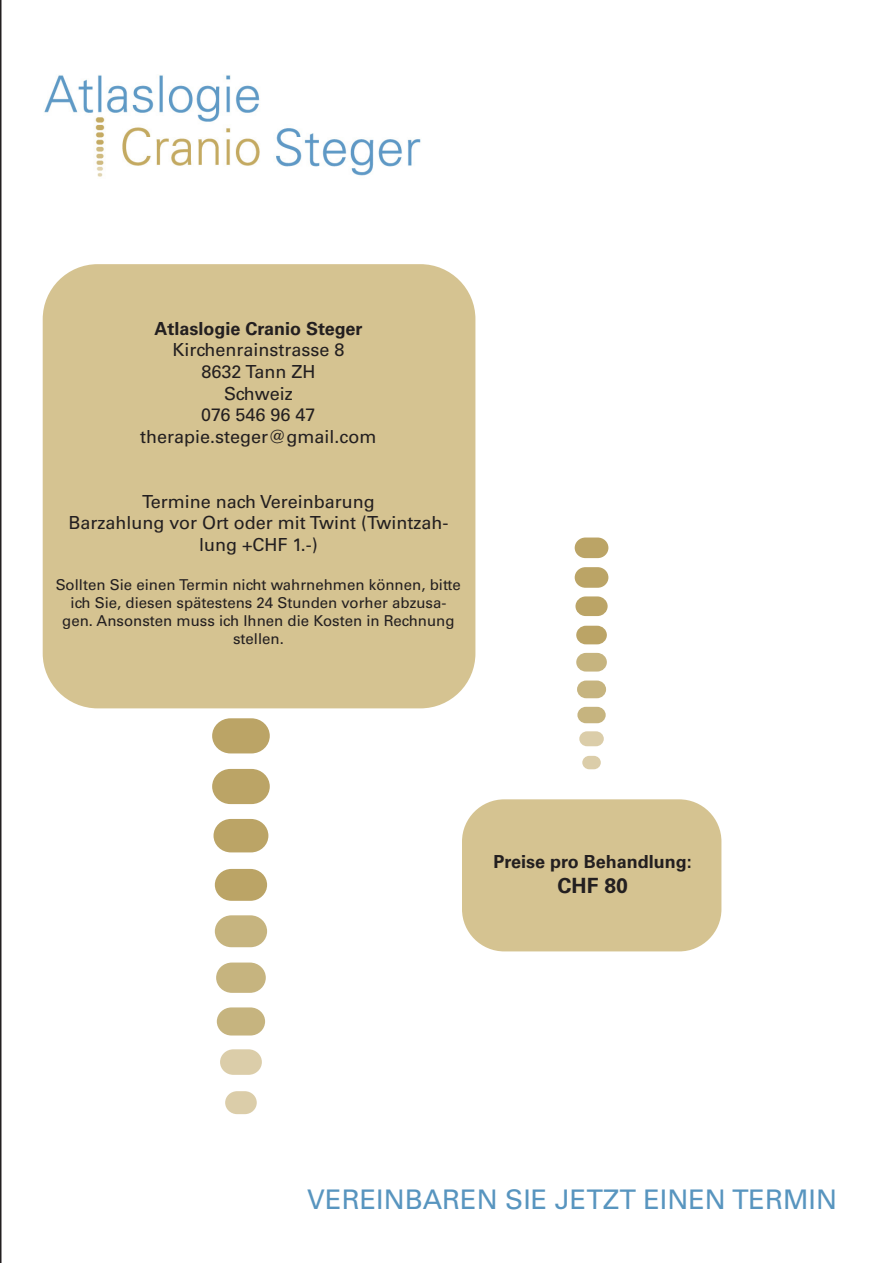
<style>
.page{position:relative;width:893px;height:1263px;background:#fff}
.page>*{position:absolute;margin:0;border:0;box-sizing:border-box;transform-origin:0 0}
.t1{font:27px "Univers LT Pro 55 Roman";color:#5895bf}
.t2{font:700 21px "Univers LT Pro 65";color:#231f20}
.t3{font:18px/21.6px "Univers LT Pro 55 Roman";color:#231f20;text-align:center}
.t4{font:700 18px "Univers LT Pro 65";color:#231f20}
.t5{font:15px/18px "Univers LT Pro 55 Roman";color:#231f20;text-align:center}
</style>
<div class="page">
<div style="left:457px;top:795px;width:269px;height:161px;background:#d5c391;border-radius:47px"></div>
<div style="left:453px;top:790px;width:277px;height:170px;border:9px solid #fff;border-radius:47px"></div>
<div style="left:38px;top:260px;width:442px;height:453px;background:#d5c391;border-radius:60px"></div>
<div style="left:34px;top:255px;width:450px;height:462px;border:9px solid #fff;border-radius:60px"></div>
<img style="left:44px;top:75px;width:377px;height:102px">
<div style="left:582px;top:756px;width:19px;height:13px;background:#dbcda9;border-radius:7px"></div>
<div style="left:579px;top:731px;width:25px;height:15px;background:#dbcda9;border-radius:8px"></div>
<div style="left:577px;top:707px;width:29px;height:16px;background:#c6b47f;border-radius:8px"></div>
<div style="left:577px;top:680px;width:29px;height:18px;background:#c6b47f;border-radius:9px"></div>
<div style="left:576px;top:653px;width:31px;height:18px;background:#c6b47f;border-radius:10px"></div>
<div style="left:576px;top:626px;width:31px;height:18px;background:#bba466;border-radius:10px"></div>
<svg style="left:575px;top:596px;width:33px;height:20px"></svg>
<svg style="left:575px;top:567px;width:33px;height:21px"></svg>
<svg style="left:575px;top:537px;width:33px;height:21px"></svg>
<svg style="left:225px;top:1091px;width:32px;height:23px"></svg>
<svg style="left:220px;top:1049px;width:42px;height:26px"></svg>
<svg style="left:217px;top:1007px;width:48px;height:28px"></svg>
<svg style="left:216px;top:962px;width:50px;height:31px;background:#cfc093"></svg>
<svg style="left:215px;top:915px;width:52px;height:32px;background:#cdbe90"></svg>
<svg style="left:215px;top:869px;width:52px;height:32px;background:#c4b07b"></svg>
<svg style="left:214px;top:819px;width:54px;height:33px;background:#c3ae78"></svg>
<svg style="left:212px;top:769px;width:58px;height:35px;background:#c4b07b"></svg>
<svg style="left:212px;top:718px;width:58px;height:35px;background:#c4b17c"></svg>
<p class="t4" style="left:154px;top:316px;width:209px">Atlaslogie Cranio Steger</p>
<p class="t3" style="left:140px;top:338px;width:238px">Kirchenrainstrasse 8<br>8632 Tann ZH<br>Schweiz<br>076 546 96 47 therapie.steger@gmail.com</p>
<p class="t3" style="left:68px;top:490px;width:381px">Termine nach Vereinbarung<br>Barzahlung vor Ort oder mit Twint (Twintzah&shy;lung +CHF 1.-)</p>
<p class="t5" style="left:56px;top:575px;width:407px">Sollten Sie einen Termin nicht wahrnehmen können, bitte ich Sie, diesen spätestens 24 Stunden vorher abzusa&shy;gen. Ansonsten muss ich Ihnen die Kosten in Rechnung stellen.</p>
<p class="t4" style="left:494px;top:849px;width:200px">Preise pro Behandlung:</p>
<h2 class="t2" style="left:558px;top:871px;width:72px">CHF 80</h2>
<h1 class="t1" style="left:307px;top:1181px;width:531px">VEREINBAREN SIE JETZT EINEN TERMIN</h1>
</div>
